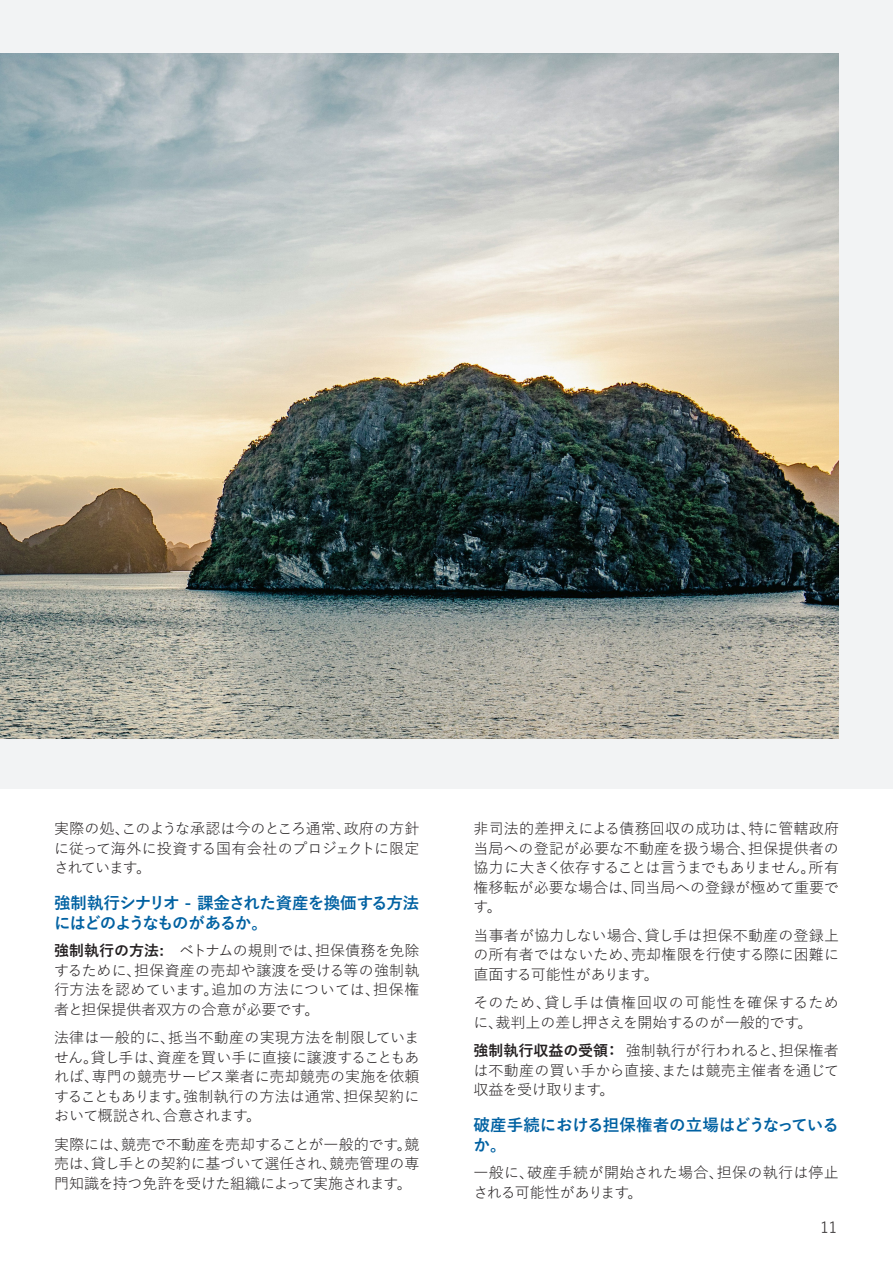
<style>
.page{position:relative;width:893px;height:1263px;background:#fff}
.page>*{position:absolute;margin:0;border:0;box-sizing:border-box;transform-origin:0 0}
.t1{font:700 16.5px/19.8px "Yu Gothic";letter-spacing:-.065em;color:#0161a2}
.t2{font:700 16.5px/19.8px "Yu Gothic";letter-spacing:-.015em;color:#0161a2}
.t3{font:15px/19.5px "Yu Gothic";color:#231f20;text-align:justify}
.t4{font:15px/19.5px "Yu Gothic";letter-spacing:.02em;color:#231f20}
.s1{font-weight:700}
</style>
<div class="page">
<div style="left:0;top:0;width:893px;height:788px;background:#f2f3f4"></div>
<img style="left:0;top:54px;width:839px;height:684px">
<p class="t3" style="left:54px;top:817px;width:367px">実際の処、このような承認は今のところ通常、政府の方針に従って海外に投資する国有会社のプロジェクトに限定されています。　</p>
<p class="t1" style="left:54px;top:894px;width:367px">強制執行シナリオ - 課金された資産を換価する方法にはどのようなものがあるか。</p>
<p class="t3" style="left:54px;top:939px;width:367px"><span class="s1">強制執行の方法:　</span>ベトナムの規則では、担保債務を免除するために、担保資産の売却や譲渡を受ける等の強制執行方法を認めています。追加の方法については、担保権者と担保提供者双方の合意が必要です。</p>
<p class="t3" style="left:54px;top:1026px;width:367px">法律は一般的に、抵当不動産の実現方法を制限していません。貸し手は、資産を買い手に直接に譲渡することもあれば、専門の競売サービス業者に売却競売の実施を依頼することもあります。強制執行の方法は通常、担保契約において概説され、合意されます。</p>
<p class="t3" style="left:54px;top:1132px;width:367px">実際には、競売で不動産を売却することが一般的です。競売は、貸し手との契約に基づいて選任され、競売管理の専門知識を持つ免許を受けた組織によって実施されます。</p>
<p class="t3" style="left:473px;top:817px;width:367px">非司法的差押えによる債務回収の成功は、特に管轄政府当局への登記が必要な不動産を扱う場合、担保提供者の協力に大きく依存することは言うまでもありません。所有権移転が必要な場合は、同当局への登録が極めて重要です。</p>
<p class="t3" style="left:473px;top:923px;width:367px">当事者が協力しない場合、貸し手は担保不動産の登録上の所有者ではないため、売却権限を行使する際に困難に直面する可能性があります。</p>
<p class="t3" style="left:473px;top:991px;width:367px">そのため、貸し手は債権回収の可能性を確保するために、裁判上の差し押さえを開始するのが一般的です。</p>
<p class="t3" style="left:473px;top:1039px;width:367px"><span class="s1">強制執行収益の受領：</span>強制執行が行われると、担保権者は不動産の買い手から直接、または競売主催者を通じて収益を受け取ります。</p>
<p class="t2" style="left:473px;top:1116px;width:367px">破産手続における担保権者の立場はどうなっているか。</p>
<p class="t4" style="left:473px;top:1161px;width:367px">一般に、破産手続が開始された場合、担保の執行は停止される可能性があります。</p>
<p class="t3" style="left:820px;top:1216px;width:18px">11</p>
</div>
